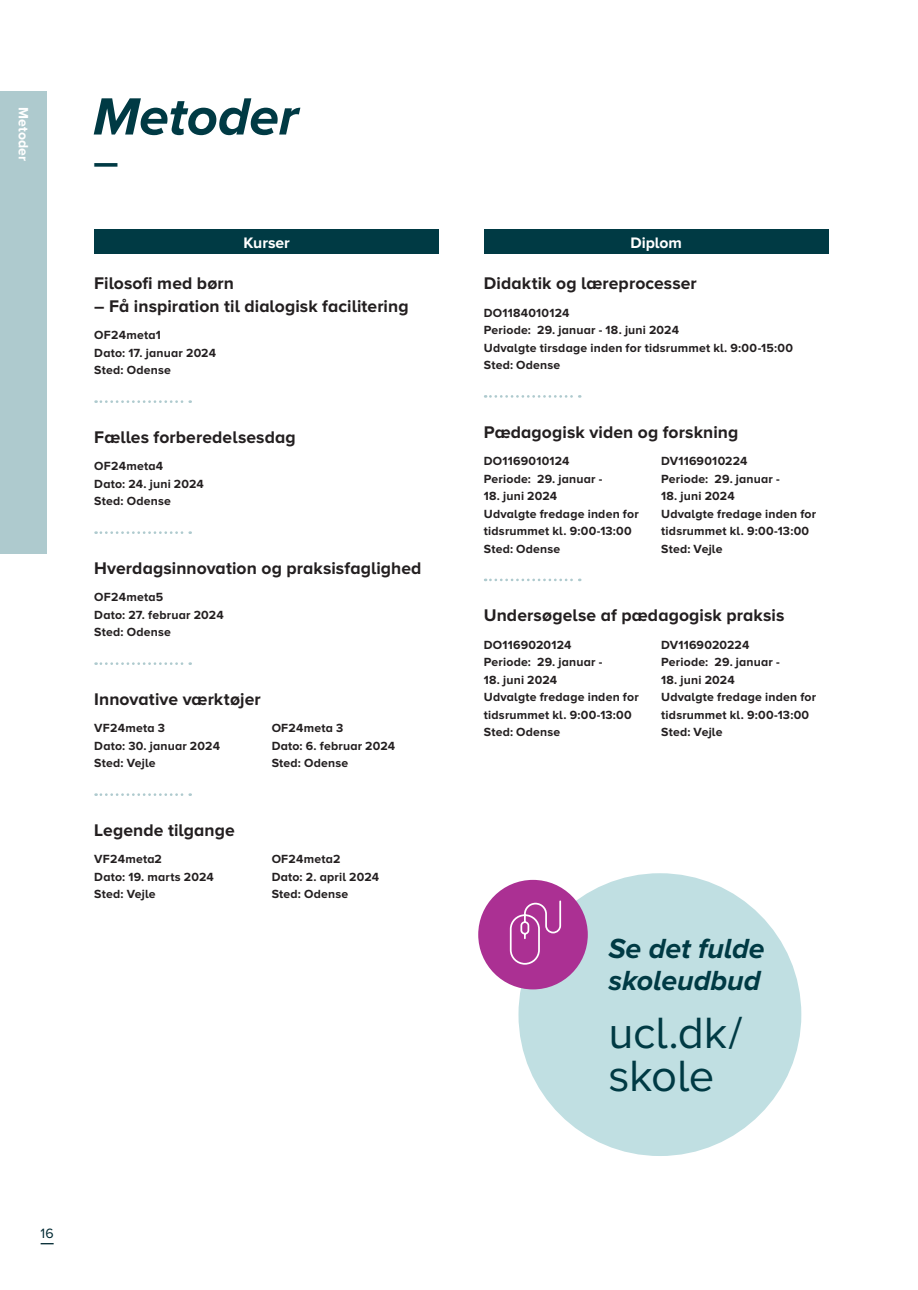
<style>
.page{position:relative;width:918px;height:1290px;background:#fff}
.page>*{position:absolute;margin:0;border:0;box-sizing:border-box;transform-origin:0 0}
.Temarubrik_-index{font:italic 700 54.25px "Proxima Nova A";letter-spacing:-.005em;color:#003a44}
.Rubrik_streg{font:54.25px "Proxima Nova A";color:#003a44;scale:.8 1}
.Boblebrød{font:45.5px/42.2px "Proxima Nova A";letter-spacing:-.005em;color:#003a44}
.t1{font:italic 700 28.7px/32.2px "Proxima Nova A";letter-spacing:-.005em;color:#003a44}
.Mellemrubrik_kurser{font:700 17.5px "Proxima Nova A";letter-spacing:.005em;color:#231f20}
.t2{font:700 15.75px "Proxima Nova A";color:#fff}
.t3{font:700 14px "Proxima Nova A";color:#fff}
.t4{font:14px "Proxima Nova A";color:#002932}
.tid_2sp{font:700 12.25px/17.5px "Proxima Nova A";letter-spacing:.015em;color:#231f20}
.tid_1_sp{font:700 12.25px/17.5px "Proxima Nova A";letter-spacing:.02em;color:#231f20}
</style>
<div class="page">
<svg style="left:96px;top:400px;width:95px;height:3px"></svg>
<svg style="left:96px;top:531px;width:95px;height:3px"></svg>
<svg style="left:96px;top:662px;width:95px;height:3px"></svg>
<svg style="left:96px;top:793px;width:95px;height:3px"></svg>
<svg style="left:41px;top:1243px;width:13px;height:1px"></svg>
<div style="left:0;top:92px;width:47px;height:462px;background:#aecace"></div>
<div style="left:94px;top:229px;width:345px;height:25px;background:#003a44"></div>
<div style="left:484px;top:229px;width:344px;height:25px;background:#003a44"></div>
<svg style="left:485px;top:395px;width:95px;height:3px"></svg>
<svg style="left:485px;top:578px;width:95px;height:3px"></svg>
<div style="left:518px;top:873px;width:283px;height:283px;background:#c0dfe2;border-radius:50%"></div>
<div style="left:478px;top:880px;width:110px;height:109px;background:#ab3093;border-radius:50%"></div>
<svg style="left:509px;top:900px;width:53px;height:65px"></svg>
<p class="t3" style="left:31px;top:107px;width:55px;rotate:90deg">Metoder</p>
<p class="Temarubrik_-index" style="left:93px;top:86px;width:207px">Metoder</p>
<p class="Rubrik_streg" style="left:93px;top:130px;width:34px">–</p>
<p class="t2" style="left:243px;top:234px;width:48px">Kurser</p>
<p class="Mellemrubrik_kurser" style="left:94px;top:273px;width:141px">Filosofi med børn</p>
<p class="Mellemrubrik_kurser" style="left:94px;top:296px;width:316px">– Få inspiration til dialogisk facilitering</p>
<p class="tid_1_sp" style="left:94px;top:326px;width:123px">OF24meta1<br>Dato: 17. januar 2024<br>Sted: Odense</p>
<p class="Mellemrubrik_kurser" style="left:94px;top:427px;width:203px">Fælles forberedelsesdag</p>
<p class="tid_1_sp" style="left:94px;top:457px;width:111px">OF24meta4<br>Dato: 24. juni 2024<br>Sted: Odense</p>
<p class="Mellemrubrik_kurser" style="left:94px;top:558px;width:329px">Hverdagsinnovation og praksisfaglighed</p>
<p class="tid_1_sp" style="left:94px;top:588px;width:131px">OF24meta5<br>Dato: 27. februar 2024<br>Sted: Odense</p>
<p class="Mellemrubrik_kurser" style="left:94px;top:689px;width:168px">Innovative værktøjer</p>
<p class="tid_2sp" style="left:94px;top:719px;width:127px">VF24meta 3<br>Dato: 30. januar 2024<br>Sted: Vejle</p>
<p class="tid_2sp" style="left:272px;top:719px;width:125px">OF24meta 3<br>Dato: 6. februar 2024<br>Sted: Odense</p>
<p class="Mellemrubrik_kurser" style="left:94px;top:820px;width:142px">Legende tilgange</p>
<p class="tid_2sp" style="left:94px;top:850px;width:121px">VF24meta2<br>Dato: 19. marts 2024<br>Sted: Vejle</p>
<p class="tid_2sp" style="left:272px;top:850px;width:109px">OF24meta2<br>Dato: 2. april 2024<br>Sted: Odense</p>
<p class="t4" style="left:41px;top:1226px;width:15px">16</p>
<p class="t2" style="left:630px;top:234px;width:53px">Diplom</p>
<p class="Mellemrubrik_kurser" style="left:484px;top:273px;width:215px">Didaktik og læreprocesser</p>
<p class="tid_1_sp" style="left:484px;top:303px;width:311px">DO1184010124<br>Periode: 29. januar - 18. juni 2024<br>Udvalgte tirsdage inden for tidsrummet kl. 9:00-15:00<br>Sted: Odense</p>
<p class="Mellemrubrik_kurser" style="left:484px;top:422px;width:256px">Pædagogisk viden og forskning</p>
<p class="tid_2sp" style="left:484px;top:452px;width:120px">DO1169010124<br>Periode: 29. januar -</p>
<p class="tid_2sp" style="left:484px;top:487px;width:157px">18. juni 2024<br>Udvalgte fredage inden for tidsrummet kl. 9:00-13:00<br>Sted: Odense</p>
<p class="tid_2sp" style="left:661px;top:452px;width:120px">DV1169010224<br>Periode: 29. januar -</p>
<p class="tid_2sp" style="left:661px;top:487px;width:157px">18. juni 2024<br>Udvalgte fredage inden for tidsrummet kl. 9:00-13:00<br>Sted: Vejle</p>
<p class="Mellemrubrik_kurser" style="left:484px;top:605px;width:302px">Undersøgelse af pædagogisk praksis</p>
<p class="tid_2sp" style="left:484px;top:635px;width:120px">DO1169020124<br>Periode: 29. januar -</p>
<p class="tid_2sp" style="left:484px;top:670px;width:157px">18. juni 2024<br>Udvalgte fredage inden for tidsrummet kl. 9:00-13:00<br>Sted: Odense</p>
<p class="tid_2sp" style="left:661px;top:635px;width:120px">DV1169020224<br>Periode: 29. januar -</p>
<p class="tid_2sp" style="left:661px;top:670px;width:157px">18. juni 2024<br>Udvalgte fredage inden for tidsrummet kl. 9:00-13:00<br>Sted: Vejle</p>
<p class="t1" style="left:608px;top:932px;width:158px">Se det fulde skoleudbud</p>
<p class="Boblebrød" style="left:608px;top:1011px;width:135px">ucl.dk/ skole</p>
</div>
